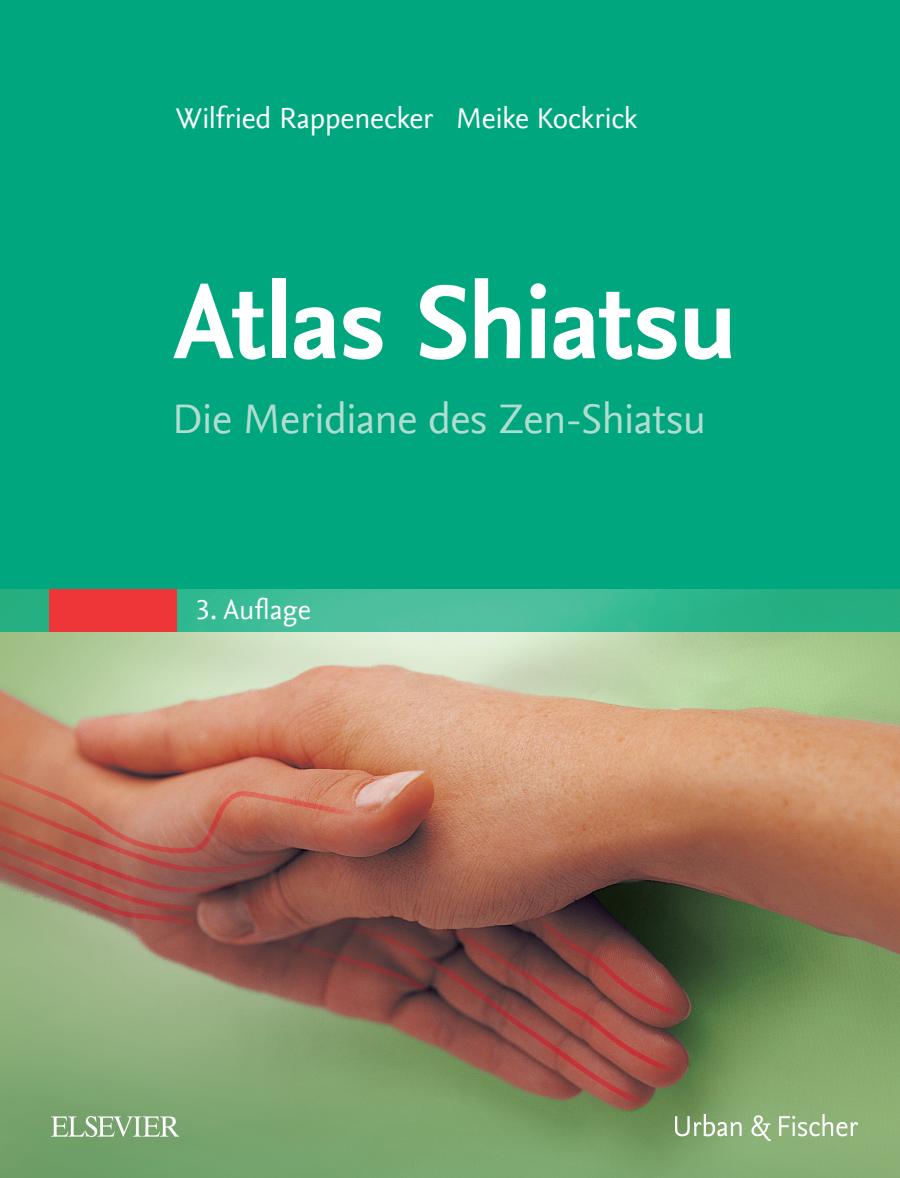
<style>
.page{position:relative;width:900px;height:1178px;background:#fff}
.page>*{position:absolute;margin:0;border:0;box-sizing:border-box;transform-origin:0 0}
.t1{font:700 109.5px "Nexus Sans Offc";letter-spacing:-.02em;color:#fff}
.t2{font:43.2px "Nexus Sans Offc";letter-spacing:-.02em;color:#b1ddd1}
.t3{font:30px "Nexus Sans Offc";letter-spacing:-.01em;color:#fff}
.t4{font:28.5px "Nexus Sans Offc";color:#fff}
</style>
<div class="page">
<div style="left:0;top:0;width:899px;height:1178px;background:#00a77e"></div>
<img style="left:0;top:631px;width:317px;height:279px">
<img style="left:317px;top:631px;width:318px;height:279px">
<img style="left:635px;top:631px;width:264px;height:547px">
<img style="left:0;top:910px;width:635px;height:268px">
<img style="left:0;top:589px;width:899px;height:42px">
<div style="left:49px;top:589px;width:127px;height:42px;background:#ee3639"></div>
<img style="left:51px;top:1116px;width:128px;height:20px">
<img style="left:675px;top:1114px;width:182px;height:26px">
<p class="t3" style="left:176px;top:101px;width:463px">Wilfried Rappenecker Meike Kockrick</p>
<h1 class="t1" style="left:173px;top:260px;width:566px">Atlas Shiatsu</h1>
<h2 class="t2" style="left:172px;top:394px;width:535px">Die Meridiane des Zen-Shiatsu</h2>
<p class="t4" style="left:196px;top:594px;width:116px">3. Auflage</p>
</div>
